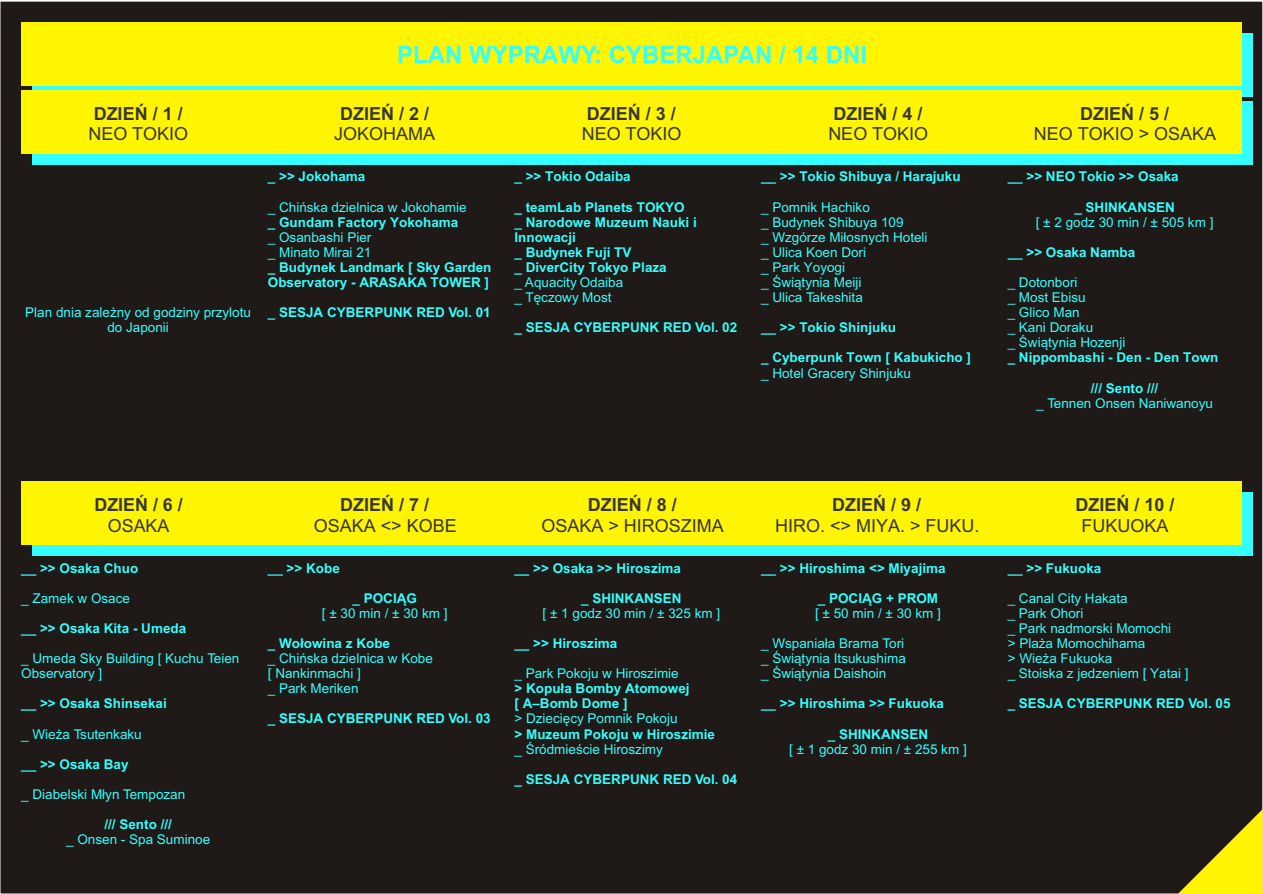
<style>
.page{position:relative;width:1263px;height:894px;background:#fff}
.page>*{position:absolute;margin:0;border:0;box-sizing:border-box;transform-origin:0 0}
.t1{font:700 24px "Arial CE";color:#3ff}
.t2{font:18px "Arial CE";color:#383633}
.t3{font:700 18px "Arial CE";color:#383633}
.t4{font:13.5px/15.1px "Arial CE";color:#3ff}
.t5{font:700 13.5px/15.1px "Arial CE";color:#3ff}
</style>
<div class="page">
<div style="left:0;top:1px;width:1263px;height:893px;background:#1f1a17"></div>
<div style="left:32px;top:33px;width:1220px;height:64px;background:#3ff"></div>
<div style="left:32px;top:101px;width:1220px;height:64px;background:#3ff"></div>
<div style="left:32px;top:492px;width:1220px;height:64px;background:#3ff"></div>
<div style="left:21px;top:482px;width:1221px;height:63px;background:#fff500"></div>
<div style="left:21px;top:90px;width:1221px;height:64px;background:#fff500"></div>
<div style="left:21px;top:22px;width:1221px;height:64px;background:#fff500"></div>
<svg style="left:1178px;top:809px;width:85px;height:85px"></svg>
<h2 class="t3" style="left:94px;top:107px;width:91px">DZIEÑ / 1 /</h2>
<h2 class="t2" style="left:88px;top:127px;width:101px">NEO TOKIO</h2>
<p class="t4" style="left:25px;top:306px;width:227px;text-align:center">Plan dnia zale¿ny od godziny przylotu do Japonii</p>
<h1 class="t1" style="left:397px;top:45px;width:471px">PLAN WYPRAWY: CYBERJAPAN / 14 DNI</h1>
<h2 class="t3" style="left:340px;top:107px;width:91px">DZIEÑ / 2 /</h2>
<h2 class="t2" style="left:334px;top:127px;width:103px">JOKOHAMA</h2>
<p class="t5" style="left:268px;top:170px;width:99px">_ &gt;&gt; Jokohama</p>
<p class="t4" style="left:268px;top:201px;width:200px">_ Chiñska dzielnica w Jokohamie</p>
<p class="t5" style="left:268px;top:216px;width:192px">_ Gundam Factory Yokohama</p>
<p class="t4" style="left:268px;top:231px;width:105px">_ Osanbashi Pier _ Minato Mirai 21</p>
<p class="t5" style="left:268px;top:261px;width:225px">_ Budynek Landmark [ Sky Garden<br>Observatory - ARASAKA TOWER ]</p>
<p class="t5" style="left:268px;top:306px;width:224px">_ SESJA CYBERPUNK RED Vol. 01</p>
<h2 class="t3" style="left:587px;top:107px;width:91px">DZIEÑ / 3 /</h2>
<h2 class="t2" style="left:582px;top:127px;width:101px">NEO TOKIO</h2>
<p class="t5" style="left:514px;top:170px;width:118px">_ &gt;&gt; Tokio Odaiba</p>
<p class="t5" style="left:514px;top:201px;width:184px">_ teamLab Planets TOKYO<br>_ Narodowe Muzeum Nauki i<br>Innowacji<br>_ Budynek Fuji TV<br>_ DiverCity Tokyo Plaza</p>
<p class="t4" style="left:514px;top:276px;width:110px">_ Aquacity Odaiba _ Têczowy Most</p>
<p class="t5" style="left:514px;top:321px;width:224px">_ SESJA CYBERPUNK RED Vol. 02</p>
<h2 class="t3" style="left:834px;top:107px;width:91px">DZIEÑ / 4 /</h2>
<h2 class="t2" style="left:828px;top:127px;width:101px">NEO TOKIO</h2>
<p class="t5" style="left:761px;top:170px;width:201px">__ &gt;&gt; Tokio Shibuya / Harajuku</p>
<p class="t4" style="left:761px;top:201px;width:168px">_ Pomnik Hachiko<br>_ Budynek Shibuya 109<br>_ Wzgórze Mi³osnych Hoteli _ Ulica Koen Dori<br>_ Park Yoyogi<br>_ Œwi¹tynia Meiji<br>_ Ulica Takeshita</p>
<p class="t5" style="left:761px;top:321px;width:137px">__ &gt;&gt; Tokio Shinjuku</p>
<p class="t5" style="left:761px;top:351px;width:212px">_ Cyberpunk Town [ Kabukicho ]</p>
<p class="t4" style="left:761px;top:366px;width:152px">_ Hotel Gracery Shinjuku</p>
<h2 class="t3" style="left:1080px;top:107px;width:91px">DZIEÑ / 5 /</h2>
<h2 class="t2" style="left:1034px;top:127px;width:184px">NEO TOKIO &gt; OSAKA</h2>
<p class="t5" style="left:1008px;top:170px;width:173px">__ &gt;&gt; NEO Tokio &gt;&gt; Osaka</p>
<p class="t5" style="left:1074px;top:201px;width:102px">_ SHINKANSEN</p>
<p class="t4" style="left:1036px;top:216px;width:179px">[ ± 2 godz 30 min / ± 505 km ]</p>
<p class="t5" style="left:1008px;top:246px;width:129px">__ &gt;&gt; Osaka Namba</p>
<p class="t4" style="left:1008px;top:276px;width:119px">_ Dotonbori<br>_ Most Ebisu<br>_ Glico Man<br>_ Kani Doraku<br>_ Œwi¹tynia Hozenji</p>
<p class="t5" style="left:1008px;top:351px;width:212px">_ Nippombashi - Den - Den Town</p>
<p class="t5" style="left:1091px;top:382px;width:69px">/// Sento ///</p>
<p class="t4" style="left:1036px;top:397px;width:178px">_ Tennen Onsen Naniwanoyu</p>
<h2 class="t3" style="left:95px;top:498px;width:90px">DZIEÑ / 6 /</h2>
<h2 class="t2" style="left:108px;top:518px;width:63px">OSAKA</h2>
<p class="t5" style="left:21px;top:562px;width:119px">__ &gt;&gt; Osaka Chuo</p>
<p class="t4" style="left:21px;top:592px;width:110px">_ Zamek w Osace</p>
<p class="t5" style="left:21px;top:622px;width:167px">__ &gt;&gt; Osaka Kita - Umeda</p>
<p class="t4" style="left:21px;top:652px;width:220px">_ Umeda Sky Building [ Kuchu Teien<br>Observatory ]</p>
<p class="t5" style="left:21px;top:697px;width:147px">__ &gt;&gt; Osaka Shinsekai</p>
<p class="t4" style="left:21px;top:727px;width:122px">_ Wie¿a Tsutenkaku</p>
<p class="t5" style="left:21px;top:758px;width:109px">__ &gt;&gt; Osaka Bay</p>
<p class="t4" style="left:21px;top:788px;width:166px">_ Diabelski M³yn Tempozan</p>
<p class="t5" style="left:104px;top:818px;width:69px">/// Sento ///</p>
<p class="t4" style="left:66px;top:833px;width:146px">_ Onsen - Spa Suminoe</p>
<h2 class="t3" style="left:340px;top:498px;width:91px">DZIEÑ / 7 /</h2>
<h2 class="t2" style="left:314px;top:518px;width:145px">OSAKA &lt;&gt; KOBE</h2>
<p class="t5" style="left:268px;top:562px;width:74px">__ &gt;&gt; Kobe</p>
<p class="t5" style="left:353px;top:592px;width:66px">_ POCI¥G</p>
<p class="t4" style="left:322px;top:607px;width:127px">[ ± 30 min / ± 30 km ]</p>
<p class="t5" style="left:268px;top:637px;width:124px">_ Wo³owina z Kobe</p>
<p class="t4" style="left:268px;top:652px;width:167px">_ Chiñska dzielnica w Kobe [ Nankinmachi ]<br>_ Park Meriken</p>
<p class="t5" style="left:268px;top:712px;width:224px">_ SESJA CYBERPUNK RED Vol. 03</p>
<h2 class="t3" style="left:588px;top:498px;width:91px">DZIEÑ / 8 /</h2>
<h2 class="t2" style="left:541px;top:518px;width:184px">OSAKA &gt; HIROSZIMA</h2>
<p class="t5" style="left:514px;top:562px;width:168px">__ &gt;&gt; Osaka &gt;&gt; Hiroszima</p>
<p class="t5" style="left:581px;top:592px;width:102px">_ SHINKANSEN</p>
<p class="t4" style="left:543px;top:607px;width:179px">[ ± 1 godz 30 min / ± 325 km ]</p>
<p class="t5" style="left:514px;top:637px;width:104px">__ &gt;&gt; Hiroszima</p>
<p class="t4" style="left:514px;top:667px;width:166px">_ Park Pokoju w Hiroszimie</p>
<p class="t5" style="left:514px;top:682px;width:177px">&gt; Kopu³a Bomby Atomowej [ A–Bomb Dome ]</p>
<p class="t4" style="left:514px;top:712px;width:165px">&gt; Dzieciêcy Pomnik Pokoju</p>
<p class="t5" style="left:514px;top:727px;width:202px">&gt; Muzeum Pokoju w Hiroszimie</p>
<p class="t4" style="left:514px;top:743px;width:150px">_ Œródmieœcie Hiroszimy</p>
<p class="t5" style="left:514px;top:773px;width:224px">_ SESJA CYBERPUNK RED Vol. 04</p>
<h2 class="t3" style="left:832px;top:498px;width:91px">DZIEÑ / 9 /</h2>
<h2 class="t2" style="left:775px;top:518px;width:206px">HIRO. &lt;&gt; MIYA. &gt; FUKU.</h2>
<p class="t5" style="left:761px;top:562px;width:186px">__ &gt;&gt; Hiroshima &lt;&gt; Miyajima</p>
<p class="t5" style="left:818px;top:592px;width:122px">_ POCI¥G + PROM</p>
<p class="t4" style="left:815px;top:607px;width:127px">[ ± 50 min / ± 30 km ]</p>
<p class="t4" style="left:761px;top:637px;width:146px">_ Wspania³a Brama Tori _ Œwi¹tynia Itsukushima _ Œwi¹tynia Daishoin</p>
<p class="t5" style="left:761px;top:697px;width:185px">__ &gt;&gt; Hiroshima &gt;&gt; Fukuoka</p>
<p class="t5" style="left:828px;top:727px;width:102px">_ SHINKANSEN</p>
<p class="t4" style="left:789px;top:743px;width:179px">[ ± 1 godz 30 min / ± 255 km ]</p>
<h2 class="t3" style="left:1076px;top:498px;width:101px">DZIEÑ / 10 /</h2>
<h2 class="t2" style="left:1082px;top:518px;width:89px">FUKUOKA</h2>
<p class="t5" style="left:1008px;top:562px;width:95px">__ &gt;&gt; Fukuoka</p>
<p class="t4" style="left:1008px;top:592px;width:182px">_ Canal City Hakata<br>_ Park Ohori<br>_ Park nadmorski Momochi<br>&gt; Pla¿a Momochihama<br>&gt; Wie¿a Fukuoka<br>_ Stoiska z jedzeniem [ Yatai ]</p>
<p class="t5" style="left:1008px;top:697px;width:224px">_ SESJA CYBERPUNK RED Vol. 05</p>
</div>
